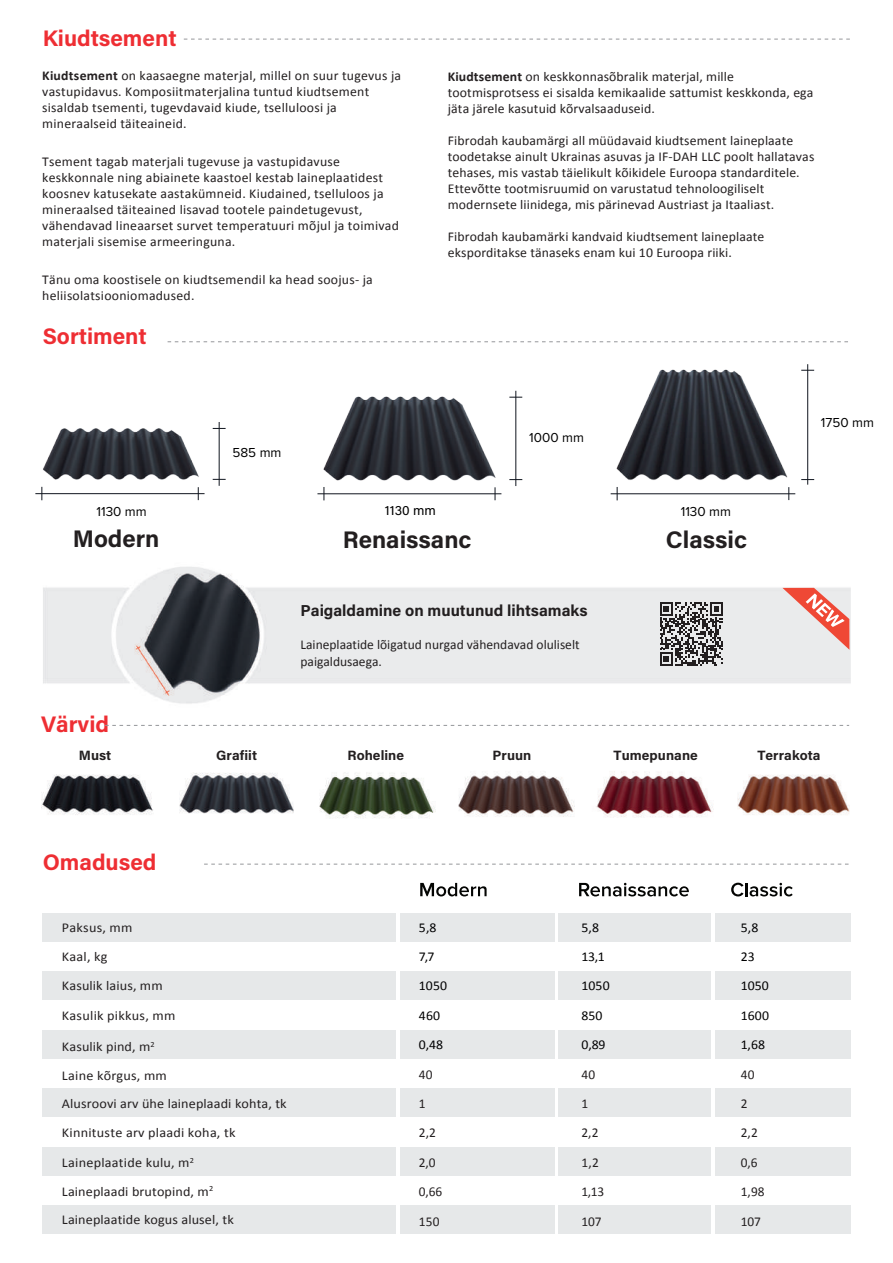
<style>
.page{position:relative;width:893px;height:1263px;background:#fff}
.page>*{position:absolute;margin:0;border:0;box-sizing:border-box;transform-origin:0 0}
.t1{font:700 24px "Acumin Pro";color:#231f20}
.t2{font:700 22.5px "Acumin Pro";color:#ee2e33}
.t3{font:700 15.9px "Acumin Pro";color:#231f20}
.t4{font:13.5px/16px "Calibri";letter-spacing:.01em;color:#231f20}
.t5{font:13.5px/28.7px "Calibri";letter-spacing:.01em;color:#231f20;scale:1.05 1}
.t6{font:13.5px/29.4px "Calibri";letter-spacing:.005em;color:#000001}
.t7{font:700 13.5px "Acumin Pro";letter-spacing:.005em;color:#231f20}
.t8{font:13.5px "Proxima Nova";color:#000001}
.t9{font:13.5px "Acumin Pro";color:#000001}
.s1{font-weight:700}
</style>
<div class="page">
<svg style="left:168px;top:341px;width:680px;height:1px"></svg>
<svg style="left:105px;top:725px;width:744px;height:1px"></svg>
<svg style="left:184px;top:39px;width:666px;height:1px"></svg>
<svg style="left:204px;top:864px;width:645px;height:1px"></svg>
<hr style="left:219px;top:422px;width:1px;height:64px;background:#10151e">
<svg style="left:213px;top:479px;width:13px;height:1px"></svg>
<svg style="left:213px;top:428px;width:13px;height:1px"></svg>
<img style="left:35px;top:428px;width:170px;height:73px">
<hr style="left:317px;top:493px;width:184px;height:1px;background:#10151e">
<hr style="left:516px;top:391px;width:1px;height:95px;background:#10151e">
<svg style="left:509px;top:479px;width:13px;height:1px"></svg>
<svg style="left:509px;top:397px;width:13px;height:1px"></svg>
<img style="left:317px;top:396px;width:182px;height:100px">
<hr style="left:611px;top:493px;width:184px;height:1px;background:#10151e">
<hr style="left:807px;top:364px;width:1px;height:121px;background:#10151e">
<svg style="left:801px;top:479px;width:13px;height:1px"></svg>
<svg style="left:801px;top:370px;width:13px;height:1px"></svg>
<img style="left:610px;top:369px;width:180px;height:125px">
<div style="left:43px;top:913px;width:353px;height:28px;background:#e6e8e9"></div>
<div style="left:400px;top:913px;width:155px;height:28px;background:#e6e8e9"></div>
<div style="left:558px;top:913px;width:153px;height:28px;background:#e6e8e9"></div>
<div style="left:715px;top:913px;width:136px;height:28px;background:#e6e8e9"></div>
<div style="left:43px;top:971px;width:353px;height:29px;background:#e6e8e9"></div>
<div style="left:400px;top:971px;width:155px;height:29px;background:#e6e8e9"></div>
<div style="left:558px;top:971px;width:153px;height:29px;background:#e6e8e9"></div>
<div style="left:715px;top:971px;width:136px;height:29px;background:#e6e8e9"></div>
<div style="left:43px;top:1030px;width:353px;height:28px;background:#e6e8e9"></div>
<div style="left:400px;top:1030px;width:155px;height:28px;background:#e6e8e9"></div>
<div style="left:558px;top:1030px;width:153px;height:28px;background:#e6e8e9"></div>
<div style="left:715px;top:1030px;width:136px;height:28px;background:#e6e8e9"></div>
<div style="left:43px;top:1088px;width:353px;height:29px;background:#e6e8e9"></div>
<div style="left:400px;top:1088px;width:155px;height:29px;background:#e6e8e9"></div>
<div style="left:558px;top:1088px;width:153px;height:29px;background:#e6e8e9"></div>
<div style="left:715px;top:1088px;width:136px;height:29px;background:#e6e8e9"></div>
<div style="left:43px;top:1147px;width:353px;height:28px;background:#e6e8e9"></div>
<div style="left:400px;top:1147px;width:155px;height:28px;background:#e6e8e9"></div>
<div style="left:558px;top:1147px;width:153px;height:28px;background:#e6e8e9"></div>
<div style="left:715px;top:1147px;width:136px;height:28px;background:#e6e8e9"></div>
<div style="left:43px;top:1205px;width:353px;height:29px;background:#e6e8e9"></div>
<div style="left:400px;top:1205px;width:155px;height:29px;background:#e6e8e9"></div>
<div style="left:558px;top:1205px;width:153px;height:29px;background:#e6e8e9"></div>
<div style="left:715px;top:1205px;width:136px;height:29px;background:#e6e8e9"></div>
<svg style="left:420px;top:883px;width:67px;height:13px"></svg>
<svg style="left:579px;top:883px;width:110px;height:13px"></svg>
<svg style="left:731px;top:883px;width:62px;height:13px"></svg>
<img style="left:42px;top:774px;width:111px;height:41px">
<img style="left:180px;top:772px;width:114px;height:42px">
<img style="left:319px;top:772px;width:117px;height:47px">
<img style="left:458px;top:772px;width:117px;height:45px">
<img style="left:738px;top:775px;width:112px;height:40px">
<img style="left:596px;top:771px;width:117px;height:46px">
<img style="left:43px;top:567px;width:808px;height:137px">
<svg style="left:782px;top:588px;width:67px;height:62px"></svg>
<svg style="left:660px;top:602px;width:63px;height:64px"></svg>
<h2 class="t2" style="left:43px;top:22px;width:135px">Kiudtsement</h2>
<p class="t4" style="left:42px;top:67px;width:360px"><span class="s1">Kiudtsement</span> on kaasaegne materjal, millel on suur tugevus ja vastupidavus. Komposiitmaterjalina tuntud kiudtsement sisaldab tsementi, tugevdavaid kiude, tselluloosi ja mineraalseid täiteaineid.</p>
<p class="t4" style="left:42px;top:153px;width:358px">Tsement tagab materjali tugevuse ja vastupidavuse keskkonnale ning abiainete kaastoel kestab laineplaatidest koosnev katusekate aastakümneid. Kiudained, tselluloos ja mineraalsed täiteained lisavad tootele paindetugevust, vähendavad lineaarset survet temperatuuri mõjul ja toimivad materjali sisemise armeeringuna.</p>
<p class="t4" style="left:42px;top:271px;width:332px">Tänu oma koostisele on kiudtsemendil ka head soojus- ja heliisolatsiooniomadused.</p>
<h2 class="t2" style="left:43px;top:321px;width:106px">Sortiment</h2>
<p class="t8" style="left:232px;top:444px;width:51px">585 mm</p>
<p class="t4" style="left:448px;top:68px;width:367px"><span class="s1">Kiudtsement</span> on keskkonnasõbralik materjal, mille tootmisprotsess ei sisalda kemikaalide sattumist keskkonda, ega jäta järele kasutuid kõrvalsaaduseid.</p>
<p class="t4" style="left:448px;top:132px;width:368px">Fibrodah kaubamärgi all müüdavaid kiudtsement laineplaate toodetakse ainult Ukrainas asuvas ja IF-DAH LLC poolt hallatavas tehases, mis vastab täielikult kõikidele Euroopa standarditele.<br>Ettevõtte tootmisruumid on varustatud tehnoloogiliselt modernsete liinidega, mis pärinevad Austriast ja Itaaliast.</p>
<p class="t4" style="left:448px;top:228px;width:318px">Fibrodah kaubamärki kandvaid kiudtsement laineplaate eksporditakse tänaseks enam kui 10 Euroopa riiki.</p>
<p class="t8" style="left:529px;top:429px;width:56px">1000 mm</p>
<p class="t8" style="left:821px;top:415px;width:55px">1750 mm</p>
<p class="t8" style="left:97px;top:504px;width:52px">1130 mm</p>
<h1 class="t1" style="left:73px;top:522px;width:88px">Modern</h1>
<h2 class="t2" style="left:41px;top:708px;width:69px">Värvid</h2>
<p class="t9" style="left:385px;top:501px;width:53px">1130 mm</p>
<h1 class="t1" style="left:343px;top:523px;width:130px">Renaissanc</h1>
<h1 class="t1" style="left:666px;top:523px;width:83px">Classic</h1>
<p class="t8" style="left:681px;top:503px;width:52px">1130 mm</p>
<p class="t3" style="left:300px;top:599px;width:289px">Paigaldamine on muutunud lihtsamaks</p>
<p class="t4" style="left:300px;top:636px;width:281px">Laineplaatide lõigatud nurgad vähendavad oluliselt paigaldusaega.</p>
<p class="t7" style="left:79px;top:746px;width:34px">Must</p>
<p class="t7" style="left:216px;top:746px;width:42px">Grafiit</p>
<p class="t7" style="left:347px;top:746px;width:58px">Roheline</p>
<p class="t7" style="left:493px;top:746px;width:40px">Pruun</p>
<p class="t7" style="left:613px;top:746px;width:86px">Tumepunane</p>
<p class="t7" style="left:757px;top:746px;width:65px">Terrakota</p>
<h2 class="t2" style="left:43px;top:847px;width:115px">Omadused</h2>
<p class="t5" style="left:62px;top:913px;width:69px">Paksus, mm</p>
<p class="t6" style="left:419px;top:912px;width:30px">5,8<br>7,7<br>1050<br>460<br>0,48</p>
<p class="t5" style="left:62px;top:942px;width:97px">Kaal, kg<br>Kasulik laius, mm</p>
<p class="t5" style="left:62px;top:1001px;width:110px">Kasulik pikkus, mm</p>
<p class="t5" style="left:62px;top:1032px;width:216px">Kasulik pind, m<sup>2<br></sup>Laine kõrgus, mm<br>Alusroovi arv ühe laineplaadi kohta, tk<br>Kinnituste arv plaadi koha, tk</p>
<p class="t5" style="left:62px;top:1148px;width:165px">Laineplaatide kulu, m<sup>2<br></sup>Laineplaadi brutopind, m<sup>2<br></sup>Laineplaatide kogus alusel, tk</p>
<p class="t4" style="left:419px;top:1059px;width:25px;line-height:29.4px">40<br>1<br>2,2<br>2,0<br>0,66<br>150</p>
<p class="t6" style="left:581px;top:912px;width:30px">5,8<br>13,1<br>1050<br>850<br>0,89</p>
<p class="t4" style="left:581px;top:1059px;width:24px;line-height:29.4px">40<br>1<br>2,2<br>1,2<br>1,13<br>107</p>
<p class="t6" style="left:741px;top:912px;width:30px">5,8<br>23<br>1050<br>1600<br>1,68</p>
<p class="t4" style="left:741px;top:1059px;width:26px;line-height:29.4px">40<br>2<br>2,2<br>0,6<br>1,98<br>107</p>
</div>
